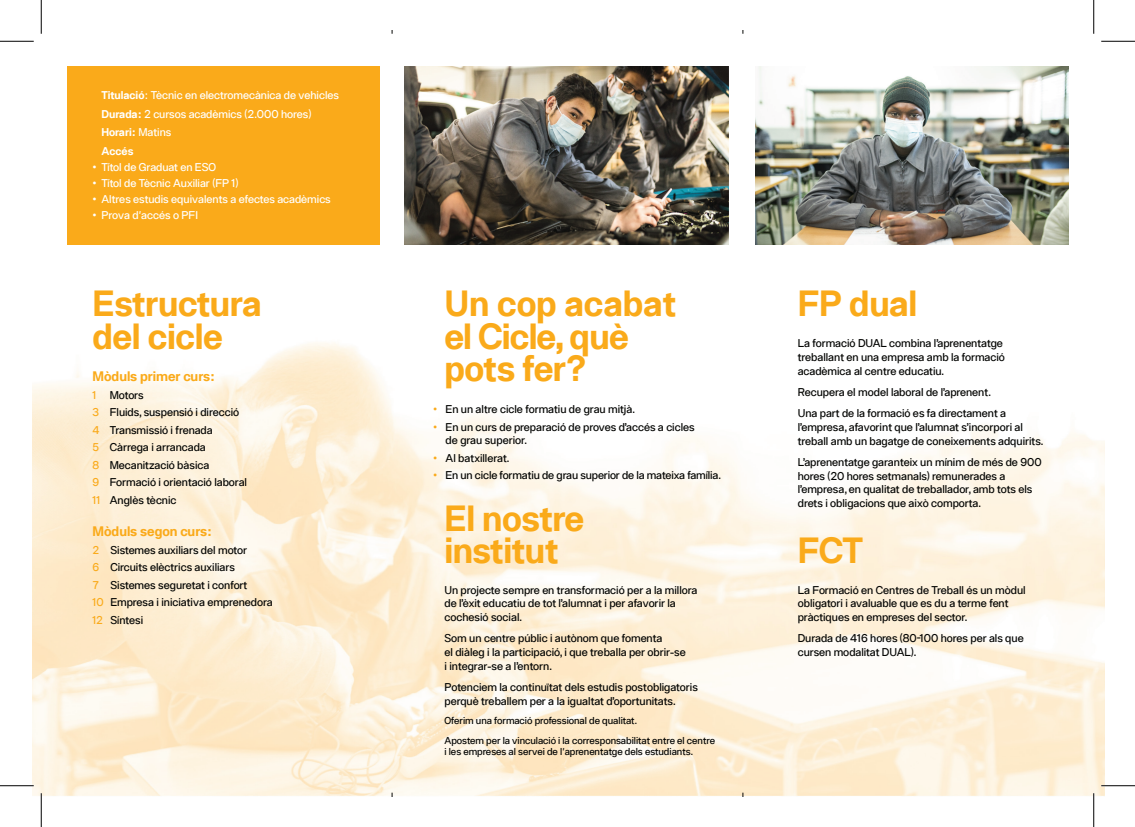
<style>
.page{position:relative;width:1135px;height:827px;background:#fff}
.page>*{position:absolute;margin:0;border:0;box-sizing:border-box;transform-origin:0 0}
.t1{font:700 36.25px/32.5px "Halenoir Compact";letter-spacing:-.01em;color:#faaa1a}
.t2{font:700 13.75px "Halenoir Compact";color:#faaa1a}
.t3{font:500 11.25px/13.8px "Halenoir Compact";color:#040503}
.t4{font:500 11.25px/18.5px "Halenoir Compact";color:#fff}
.t5{font:500 10px/19.4px "Halenoir Compact";color:#040503}
.s1{font-weight:700}
.s2{color:#faaa1a}
</style>
<div class="page">
<img style="left:33px;top:185px;width:1071px;height:611px">
<img style="left:405px;top:66px;width:323px;height:178px">
<img style="left:755px;top:66px;width:314px;height:178px">
<div style="left:67px;top:66px;width:313px;height:178px;background:#faaa1a"></div>
<svg style="left:392px;top:185px;width:1px;height:611px"></svg>
<hr style="left:40px;top:793px;width:2px;height:34px;background:#fff">
<hr style="left:0;top:41px;width:34px;height:1px;background:#000">
<hr style="left:1101px;top:41px;width:34px;height:1px;background:#000">
<hr style="left:0;top:785px;width:34px;height:1px;background:#000">
<hr style="left:1101px;top:785px;width:34px;height:1px;background:#000">
<hr style="left:41px;top:0;width:1px;height:34px;background:#000">
<hr style="left:41px;top:793px;width:1px;height:34px;background:#000">
<hr style="left:1093px;top:0;width:1px;height:34px;background:#000">
<hr style="left:1093px;top:793px;width:1px;height:34px;background:#000">
<p class="t4" style="left:102px;top:86px;width:239px"><span class="s1">Titulació</span>: Tècnic en electromecànica de vehicles<br><span class="s1">Durada:</span> 2 cursos acadèmics (2.000 hores)<br><span class="s1">Horari:</span> Matins<br><span class="s1">Accés</span></p>
<p class="t4" style="left:93px;top:157px;width:125px">• Títol de Graduat en ESO</p>
<p class="t4" style="left:93px;top:173px;width:148px">• Títol de Tècnic Auxiliar (FP 1)</p>
<p class="t4" style="left:93px;top:189px;width:240px">• Altres estudis equivalents a efectes acadèmics</p>
<p class="t4" style="left:93px;top:205px;width:107px">• Prova d'accés o PFI</p>
<h1 class="t1" style="left:93px;top:286px;width:171px">Estructura del cicle</h1>
<p class="t2" style="left:93px;top:368px;width:124px">Mòduls primer curs:</p>
<p class="t3" style="left:93px;top:386px;width:156px;line-height:17.5px"><span class="s2">1</span> Motors<br><span class="s2">3</span> Fluids, suspensió i direcció<br><span class="s2">4</span> Transmissió i frenada<br><span class="s2">5</span> Càrrega i arrancada<br><span class="s2">8</span> Mecanització bàsica<br><span class="s2">9</span> Formació i orientació laboral<br><span class="s2">11</span> Anglès tècnic</p>
<p class="t2" style="left:93px;top:523px;width:121px">Mòduls segon curs:</p>
<p class="t3" style="left:93px;top:541px;width:182px;line-height:17.5px"><span class="s2">2</span> Sistemes auxiliars del motor<br><span class="s2">6</span> Circuits elèctrics auxiliars<br><span class="s2">7</span> Sistemes seguretat i confort<br><span class="s2">10</span> Empresa i iniciativa emprenedora<br><span class="s2">12</span> Síntesi</p>
<h1 class="t1" style="left:444px;top:286px;width:233px">Un cop acabat el Cicle, què pots fer?</h1>
<h1 class="t1" style="left:798px;top:286px;width:121px">FP dual</h1>
<p class="t3" style="left:433px;top:402px;width:203px"><span class="s2">•</span> En un altre cicle formatiu de grau mitjà.</p>
<p class="t3" style="left:446px;top:419px;width:251px;text-indent:-12px"><span class="s2">•</span> En un curs de preparació de proves d’accés a cicles de grau superior.</p>
<p class="t3" style="left:433px;top:451px;width:78px"><span class="s2">•</span> Al batxillerat.</p>
<p class="t3" style="left:433px;top:468px;width:289px"><span class="s2">•</span> En un cicle formatiu de grau superior de la mateixa família.</p>
<h1 class="t1" style="left:444px;top:501px;width:141px">El nostre institut</h1>
<p class="t3" style="left:444px;top:582px;width:255px">Un projecte sempre en transformació per a la millora de l’èxit educatiu de tot l’alumnat i per afavorir la cochesió social.</p>
<p class="t3" style="left:444px;top:631px;width:243px">Som un centre públic i autònom que fomenta<br>el diàleg i la participació, i que treballa per obrire-se i integrare-se a l’entorn.</p>
<p class="t3" style="left:444px;top:680px;width:255px">Potenciem la continuïtat dels estudis postobligatoris perquè treballem per a la igualtat d’oportunitats.</p>
<p class="t5" style="left:444px;top:710px;width:272px">Oferim una formació professional de qualitat.<br>Apostem per la vinculació i la corresponsabilitat entre el centre</p>
<p class="t5" style="left:444px;top:742px;width:250px">i les empreses al servei de l'aprenentatge dels estudiants.</p>
<p class="t3" style="left:798px;top:336px;width:209px">La formació DUAL combina l’aprenentatge treballant en una empresa amb la formació acadèmica al centre educatiu.</p>
<p class="t3" style="left:798px;top:381px;width:210px;line-height:21.2px">Recupera el model laboral de l’aprenent.<br>Una part de la formació es fa directament a</p>
<p class="t3" style="left:798px;top:420px;width:247px">l’empresa, afavorint que l’alumnat s’incorpori al treball amb un bagatge de coneixements adquirits.</p>
<p class="t3" style="left:798px;top:455px;width:245px">L’aprenentatge garanteix un mínim de més de 900 hores (20 hores setmanals) remunerades a l’empresa, en qualitat de treballador, amb tots els drets i obligacions que això comporta.</p>
<h1 class="t1" style="left:798px;top:533px;width:67px">FCT</h1>
<p class="t3" style="left:798px;top:582px;width:229px">La Formació en Centres de Treball és un mòdul obligatori i avaluable que es du a terme fent pràctiques en empreses del sector.</p>
<p class="t3" style="left:798px;top:631px;width:227px">Durada de 416 hores (80-100 hores per als que cursen modalitat DUAL).</p>
</div>
